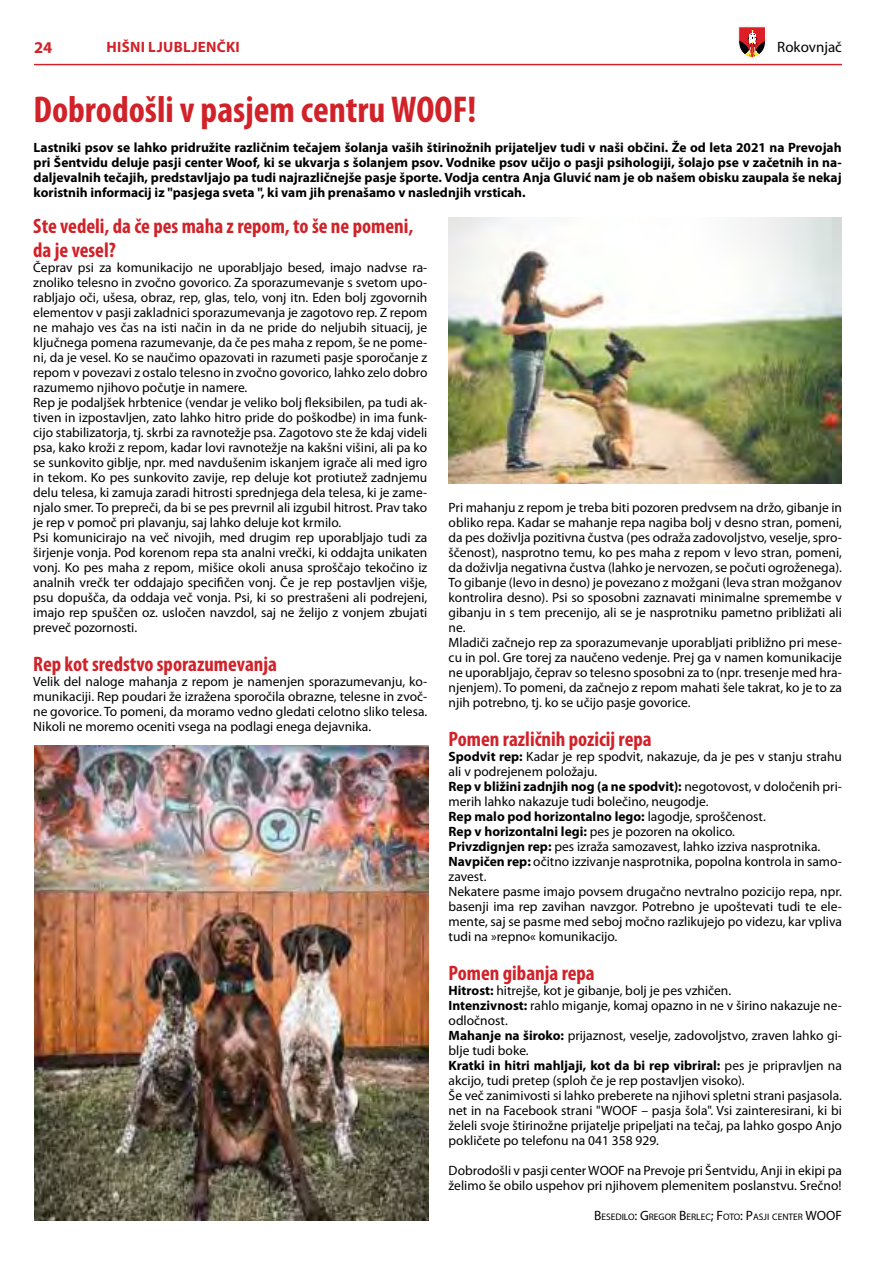
<style>
.page{position:relative;width:893px;height:1263px;background:#fff}
.page>*{position:absolute;margin:0;border:0;box-sizing:border-box;transform-origin:0 0}
.t1{font:700 condensed 37.5px "Myriad Pro";color:#d12229}
.t2{font:700 condensed 21px/24px "Myriad Pro";color:#d12229}
.t3{font:700 16.5px "Myriad Pro";color:#d12229}
.t4{font:700 15px "Myriad Pro";letter-spacing:.02em;color:#d12229}
.t5{font:15px "Myriad Pro";color:#000}
.t6{font:13.5px/15px "Myriad Pro";color:#000}
.t7{font:700 13.5px/15px "Myriad Pro";color:#000;text-align:justify}
.t8{font:9.45px "Myriad Pro";color:#000}
.s1{font-weight:700}
.s2{font-size:13.5px}
</style>
<div class="page">
<hr style="left:34px;top:64px;width:808px;height:1px;background:#d12229">
<svg style="left:737px;top:26px;width:30px;height:33px"></svg>
<img style="left:449px;top:217px;width:393px;height:267px">
<img style="left:34px;top:746px;width:394px;height:474px">
<p class="t3" style="left:34px;top:39px;width:20px">24</p>
<p class="t4" style="left:106px;top:40px;width:135px">HIŠNI LJUBLJENČKI</p>
<p class="t5" style="left:777px;top:42px;width:66px">Rokovnjač</p>
<h1 class="t1" style="left:34px;top:91px;width:444px">Dobrodošli v pasjem centru WOOF!</h1>
<p class="t7" style="left:34px;top:140px;width:809px">Lastniki psov se lahko pridružite različnim tečajem šolanja vaših štirinožnih prijateljev tudi v naši občini. Že od leta 2021 na Prevojah pri Šentvidu deluje pasji center Woof, ki se ukvarja s šolanjem psov. Vodnike psov učijo o pasji psihologiji, šolajo pse v začetnih in na&shy;daljevalnih tečajih, predstavljajo pa tudi najrazličnejše pasje športe. Vodja centra Anja Gluvić nam je ob našem obisku zaupala še nekaj koristnih informacij iz "pasjega sveta ", ki vam jih prenašamo v naslednjih vrsticah.</p>
<h2 class="t2" style="left:33px;top:215px;width:382px">Ste vedeli, da če pes maha z repom, to še ne pomeni, da je vesel?</h2>
<p class="t6" style="left:33px;top:261px;width:396px">Čeprav psi za komunikacijo ne uporabljajo besed, imajo nadvse ra&shy;znoliko telesno in zvočno govorico. Za sporazumevanje s svetom upo&shy;rabljajo oči, ušesa, obraz, rep, glas, telo, vonj itn. Eden bolj zgovornih elementov v pasji zakladnici sporazumevanja je zagotovo rep. Z repom ne mahajo ves čas na isti način in da ne pride do neljubih situacij, je ključnega pomena razumevanje, da če pes maha z repom, še ne pome&shy;ni, da je vesel. Ko se naučimo opazovati in razumeti pasje sporočanje z repom v povezavi z ostalo telesno in zvočno govorico, lahko zelo dobro razumemo njihovo počutje in namere.<br>Rep je podaljšek hrbtenice (vendar je veliko bolj fleksibilen, pa tudi ak&shy;tiven in izpostavljen, zato lahko hitro pride do poškodbe) in ima funk&shy;cijo stabilizatorja, tj. skrbi za ravnotežje psa. Zagotovo ste že kdaj videli psa, kako kroži z repom, kadar lovi ravnotežje na kakšni višini, ali pa ko se sunkovito giblje, npr. med navdušenim iskanjem igrače ali med igro in tekom. Ko pes sunkovito zavije, rep deluje kot protiutež zadnjemu delu telesa, ki zamuja zaradi hitrosti sprednjega dela telesa, ki je zame&shy;njalo smer. To prepreči, da bi se pes prevrnil ali izgubil hitrost. Prav tako je rep v pomoč pri plavanju, saj lahko deluje kot krmilo.<br>Psi komunicirajo na več nivojih, med drugim rep uporabljajo tudi za širjenje vonja. Pod korenom repa sta analni vrečki, ki oddajta unikaten vonj. Ko pes maha z repom, mišice okoli anusa sproščajo tekočino iz analnih vrečk ter oddajajo specifičen vonj. Če je rep postavljen višje, psu dopušča, da oddaja več vonja. Psi, ki so prestrašeni ali podrejeni, imajo rep spuščen oz. usločen navzdol, saj ne želijo z vonjem zbujati preveč pozornosti.</p>
<h2 class="t2" style="left:33px;top:653px;width:245px">Rep kot sredstvo sporazumevanja</h2>
<p class="t6" style="left:33px;top:675px;width:396px;text-align:justify">Velik del naloge mahanja z repom je namenjen sporazumevanju, ko&shy;munikaciji. Rep poudari že izražena sporočila obrazne, telesne in zvoč&shy;ne govorice. To pomeni, da moramo vedno gledati celotno sliko telesa.<br>Nikoli ne moremo oceniti vsega na podlagi enega dejavnika.</p>
<p class="t6" style="left:449px;top:501px;width:395px">Pri mahanju z repom je treba biti pozoren predvsem na držo, gibanje in obliko repa. Kadar se mahanje repa nagiba bolj v desno stran, pomeni, da pes doživlja pozitivna čustva (pes odraža zadovoljstvo, veselje, spro&shy;ščenost), nasprotno temu, ko pes maha z repom v levo stran, pomeni, da doživlja negativna čustva (lahko je nervozen, se počuti ogroženega).<br>To gibanje (levo in desno) je povezano z možgani (leva stran možganov kontrolira desno). Psi so sposobni zaznavati minimalne spremembe v gibanju in s tem precenijo, ali se je nasprotniku pametno približati ali ne.<br>Mladiči začnejo rep za sporazumevanje uporabljati približno pri mese&shy;cu in pol. Gre torej za naučeno vedenje. Prej ga v namen komunikacije ne uporabljajo, čeprav so telesno sposobni za to (npr. tresenje med hra&shy;njenjem). To pomeni, da začnejo z repom mahati šele takrat, ko je to za njih potrebno, tj. ko se učijo pasje govorice.</p>
<h2 class="t2" style="left:449px;top:728px;width:205px">Pomen različnih pozicij repa</h2>
<p class="t6" style="left:449px;top:750px;width:395px"><span class="s1">Spodvit rep:</span> Kadar je rep spodvit, nakazuje, da je pes v stanju strahu ali v podrejenem položaju.<br><span class="s1">Rep v bližini zadnjih nog (a ne spodvit):</span> negotovost, v določenih pri&shy;merih lahko nakazuje tudi bolečino, neugodje.<br><span class="s1">Rep malo pod horizontalno lego:</span> lagodje, sproščenost.<br><span class="s1">Rep v horizontalni legi:</span> pes je pozoren na okolico.<br><span class="s1">Privzdignjen rep:</span> pes izraža samozavest, lahko izziva nasprotnika.<br><span class="s1">Navpičen rep:</span> očitno izzivanje nasprotnika, popolna kontrola in samo&shy;zavest.<br>Nekatere pasme imajo povsem drugačno nevtralno pozicijo repa, npr. basenji ima rep zavihan navzgor. Potrebno je upoštevati tudi te ele&shy;mente, saj se pasme med seboj močno razlikujejo po videzu, kar vpliva tudi na »repno« komunikacijo.</p>
<h2 class="t2" style="left:449px;top:962px;width:148px">Pomen gibanja repa</h2>
<p class="t6" style="left:449px;top:984px;width:395px"><span class="s1">Hitrost:</span> hitrejše, kot je gibanje, bolj je pes vzhičen.<br><span class="s1">Intenzivnost:</span> rahlo miganje, komaj opazno in ne v širino nakazuje ne&shy;odločnost.<br><span class="s1">Mahanje na široko:</span> prijaznost, veselje, zadovoljstvo, zraven lahko gi&shy;blje tudi boke.<br><span class="s1">Kratki in hitri mahljaji, kot da bi rep vibriral:</span> pes je pripravljen na akcijo, tudi pretep (sploh če je rep postavljen visoko).<br>Še več zanimivosti si lahko preberete na njihovi spletni strani pasjasola. net in na Facebook strani "WOOF – pasja šola". Vsi zainteresirani, ki bi želeli svoje štirinožne prijatelje pripeljati na tečaj, pa lahko gospo Anjo pokličete po telefonu na 041 358 929.</p>
<p class="t6" style="left:449px;top:1164px;width:395px">Dobrodošli v pasji center WOOF na Prevoje pri Šentvidu, Anji in ekipi pa želimo še obilo uspehov pri njihovem plemenitem poslanstvu. Srečno!</p>
<p class="t8" style="left:594px;top:1212px;width:249px"><span class="s2">B</span>ESEDILO<span class="s2">: G</span>REGOR <span class="s2">B</span>ERLEC<span class="s2">; F</span>OTO<span class="s2">: P</span>ASJI CENTER <span class="s2">WOOF</span></p>
</div>
